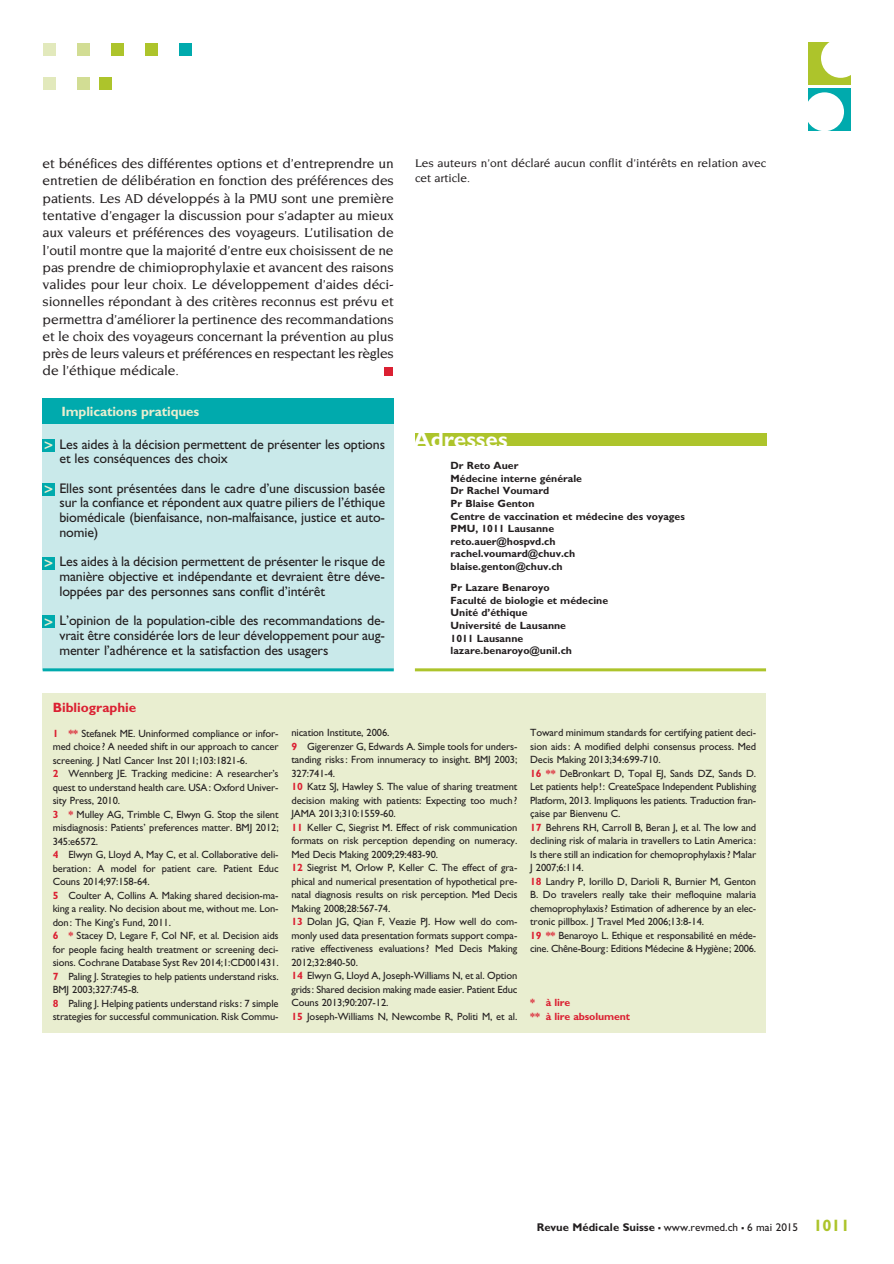
<style>
.page{position:relative;width:894px;height:1264px;background:#fff}
.page>*{position:absolute;margin:0;border:0;box-sizing:border-box;transform-origin:0 0}
.t1{font:700 22.5px "Gill Sans";color:#fff}
.t2{font:500 13.95px/17.2px "Novarese";letter-spacing:-.02em;color:#231f20;text-align:justify}
.t3{font:13.95px/14.7px "Gill Sans";letter-spacing:-.01em;color:#231f20;text-align:justify}
.t4{font:700 13.5px "Gill Sans";letter-spacing:-.01em;color:#e9eed0}
.t5{font:700 13.5px "Gill Sans";color:#db2032}
.t6{font:500 12px/15px "Novarese";color:#231f20}
.t7{font:11.25px "Gill Sans";color:#231f20}
.t8{font:10.5px/13.5px "Gill Sans";letter-spacing:-.01em;color:#231f20}
.t9{font:700 10.5px/12.6px "Gill Sans";color:#231f20}
.t10{font:700 10.5px/13.5px "Gill Sans";letter-spacing:-.01em;color:#db2032}
.s1{font-family:"Insignia";font-size:15px;color:#e9eed0}
.s2{font-weight:700;color:#db2032}
.s3{font-weight:700}
.s4{font-weight:700;font-size:16.5px}
.s5{font-weight:700;font-size:16.5px;color:#adc42b}
</style>
<div class="page">
<div style="left:179px;top:43px;width:12px;height:12px;background:#00aaad"></div>
<div style="left:145px;top:43px;width:12px;height:12px;background:#adc42b"></div>
<div style="left:111px;top:43px;width:12px;height:12px;background:#adc42b"></div>
<div style="left:77px;top:43px;width:12px;height:12px;background:#d2dd94"></div>
<div style="left:43px;top:43px;width:12px;height:12px;background:#e2e9bc"></div>
<div style="left:99px;top:77px;width:12px;height:12px;background:#adc42b"></div>
<div style="left:77px;top:77px;width:12px;height:12px;background:#d2dd94"></div>
<div style="left:43px;top:77px;width:12px;height:12px;background:#e2e9bc"></div>
<div style="left:383px;top:367px;width:9px;height:8px;background:#db2032"></div>
<div style="left:808px;top:43px;width:42px;height:42px;background:#adc42b"></div>
<div style="left:820px;top:38px;width:39px;height:40px;background:#fff;border-radius:50%"></div>
<div style="left:808px;top:88px;width:42px;height:42px;background:#00aaad"></div>
<div style="left:804px;top:92px;width:39px;height:39px;background:#fff;border-radius:50%"></div>
<div style="left:415px;top:433px;width:350px;height:13px;background:#adc42b"></div>
<hr style="left:415px;top:668px;width:350px;height:3px;background:#adc42b">
<div style="left:42px;top:423px;width:351px;height:246px;background:#c9e9ea"></div>
<div style="left:42px;top:398px;width:351px;height:25px;background:#00aaad"></div>
<hr style="left:43px;top:668px;width:350px;height:3px;background:#00aaad">
<div style="left:42px;top:439px;width:13px;height:12px;background:#00aaad"></div>
<div style="left:42px;top:483px;width:13px;height:13px;background:#00aaad"></div>
<div style="left:42px;top:557px;width:13px;height:12px;background:#00aaad"></div>
<div style="left:42px;top:615px;width:13px;height:13px;background:#00aaad"></div>
<div style="left:43px;top:692px;width:722px;height:340px;background:#e9eed0"></div>
<p class="t2" style="left:43px;top:155px;width:352px">et bénéfices des différentes options et d’entreprendre un entretien de délibération en fonction des préférences des patients. Les AD développés à la PMU sont une première tentative d’engager la discussion pour s’adapter au mieux aux valeurs et préférences des voyageurs. L’utilisation de l’outil montre que la majorité d’entre eux choisissent de ne pas prendre de chimioprophylaxie et avancent des raisons valides pour leur choix. Le développement d’aides déci&shy;sionnelles répondant à des critères reconnus est prévu et permettra d’améliorer la pertinence des recommandations et le choix des voyageurs concernant la prévention au plus près de leurs valeurs et préférences en respectant les règles de l’éthique médicale.</p>
<p class="t4" style="left:61px;top:403px;width:139px">Implications pratiques</p>
<h2 class="t3" style="left:59px;top:436px;width:327px;text-indent:-15px"><span class="s1">&gt;</span> Les aides à la décision permettent de présenter les options et les conséquences des choix</h2>
<h2 class="t3" style="left:59px;top:480px;width:327px;text-indent:-15px"><span class="s1">&gt;</span> Elles sont présentées dans le cadre d’une discussion basée sur la confiance et répondent aux quatre piliers de l’éthique biomédicale (bienfaisance, non-malfaisance, justice et auto&shy;nomie)</h2>
<h2 class="t3" style="left:59px;top:554px;width:327px;text-indent:-15px"><span class="s1">&gt;</span> Les aides à la décision permettent de présenter le risque de manière objective et indépendante et devraient être déve&shy;loppées par des personnes sans conflit d’intérêt</h2>
<h2 class="t3" style="left:59px;top:613px;width:327px;text-indent:-15px"><span class="s1">&gt;</span> L’opinion de la population-cible des recommandations de&shy;vrait être considérée lors de leur développement pour aug&shy;menter l’adhérence et la satisfaction des usagers</h2>
<p class="t5" style="left:53px;top:699px;width:85px">Bibliographie</p>
<p class="t6" style="left:415px;top:155px;width:352px">Les auteurs n’ont déclaré aucun conflit d’intérêts en relation avec cet article.</p>
<h1 class="t1" style="left:413px;top:426px;width:96px">Adresses</h1>
<p class="t9" style="left:450px;top:459px;width:236px">Dr Reto Auer<br>Médecine interne générale<br>Dr Rachel Voumard<br>Pr Blaise Genton<br>Centre de vaccination et médecine des voyages<br>PMU, 1011 Lausanne<br>reto.auer@hospvd.ch<br>rachel.voumard@chuv.ch blaise.genton@chuv.ch</p>
<p class="t9" style="left:450px;top:581px;width:159px">Pr Lazare Benaroyo<br>Faculté de biologie et médecine<br>Unité d’éthique<br>Université de Lausanne<br>1011 Lausanne lazare.benaroyo@unil.ch</p>
<p class="t8" style="left:53px;top:726px;width:227px"><span class="s2">1 **</span> Stefanek ME. Uninformed compliance or infor&shy;med choice? A needed shift in our approach to cancer screening. J Natl Cancer Inst 2011;103:1821-6.<br><span class="s2">2</span> Wennberg JE. Tracking medicine: A researcher’s quest to understand health care. USA: Oxford Univer&shy;sity Press, 2010.<br><span class="s2">3 *</span> Mulley AG, Trimble C, Elwyn G. Stop the silent misdiagnosis: Patients’ preferences matter. BMJ 2012; 345:e6572.<br><span class="s2">4</span> Elwyn G, Lloyd A, May C, et al. Collaborative deli&shy;beration: A model for patient care. Patient Educ Couns 2014;97:158-64.<br><span class="s2">5</span> Coulter A, Collins A. Making shared decision-ma&shy;king a reality. No decision about me, without me. Lon&shy;don: The King’s Fund, 2011.<br><span class="s2">6 *</span> Stacey D, Legare F, Col NF, et al. Decision aids for people facing health treatment or screening deci&shy;sions. Cochrane Database Syst Rev 2014;1:CD001431.<br><span class="s2">7</span> Paling J. Strategies to help patients understand risks.<br>BMJ 2003;327:745-8.<br><span class="s2">8</span> Paling J. Helping patients understand risks: 7 simple strategies for successful communication. Risk Commu-</p>
<p class="t8" style="left:291px;top:725px;width:227px">nication Institute, 2006.<br><span class="s2">9</span> Gigerenzer G, Edwards A. Simple tools for unders&shy;tanding risks: From innumeracy to insight. BMJ 2003; 327:741-4.<br><span class="s2">10</span> Katz SJ, Hawley S. The value of sharing treatment decision making with patients: Expecting too much?<br>JAMA 2013;310:1559-60.<br><span class="s2">11</span> Keller C, Siegrist M. Effect of risk communication formats on risk perception depending on numeracy.<br>Med Decis Making 2009;29:483-90.<br><span class="s2">12</span> Siegrist M, Orlow P, Keller C. The effect of gra&shy;phical and numerical presentation of hypothetical pre&shy;natal diagnosis results on risk perception. Med Decis Making 2008;28:567-74.<br><span class="s2">13</span> Dolan JG, Qian F, Veazie PJ. How well do com&shy;monly used data presentation formats support compa&shy;rative effectiveness evaluations? Med Decis Making 2012;32:840-50.<br><span class="s2">14</span> Elwyn G, Lloyd A, Joseph-Williams N, et al. Option grids: Shared decision making made easier. Patient Educ Couns 2013;90:207-12.<br><span class="s2">15</span> Joseph-Williams N, Newcombe R, Politi M, et al.</p>
<p class="t8" style="left:530px;top:725px;width:227px">Toward minimum standards for certifying patient deci&shy;sion aids: A modified delphi consensus process. Med Decis Making 2013;34:699-710.<br><span class="s2">16 **</span> DeBronkart D, Topal EJ, Sands DZ, Sands D.<br>Let patients help!: CreateSpace Independent Publishing Platform, 2013. Impliquons les patients. Traduction fran&shy;çaise par Bienvenu C.<br><span class="s2">17</span> Behrens RH, Carroll B, Beran J, et al. The low and declining risk of malaria in travellers to Latin America:<br>Is there still an indication for chemoprophylaxis? Malar J 2007;6:114.<br><span class="s2">18</span> Landry P, Iorillo D, Darioli R, Burnier M, Genton B. Do travelers really take their mefloquine malaria chemoprophylaxis? Estimation of adherence by an elec&shy;tronic pillbox. J Travel Med 2006;13:8-14.<br><span class="s2">19 **</span> Benaroyo L. Ethique et responsabilité en méde&shy;cine. Chêne-Bourg: Editions Médecine &amp; Hygiène; 2006.</p>
<p class="t10" style="left:530px;top:995px;width:101px">* à lire<br>** à lire absolument</p>
<p class="t7" style="left:536px;top:1220px;width:314px"><span class="s3">Revue Médicale Suisse</span> <span class="s4">–</span> www.revmed.ch <span class="s4">–</span> 6 mai 2015 <span class="s5">1011</span></p>
</div>
